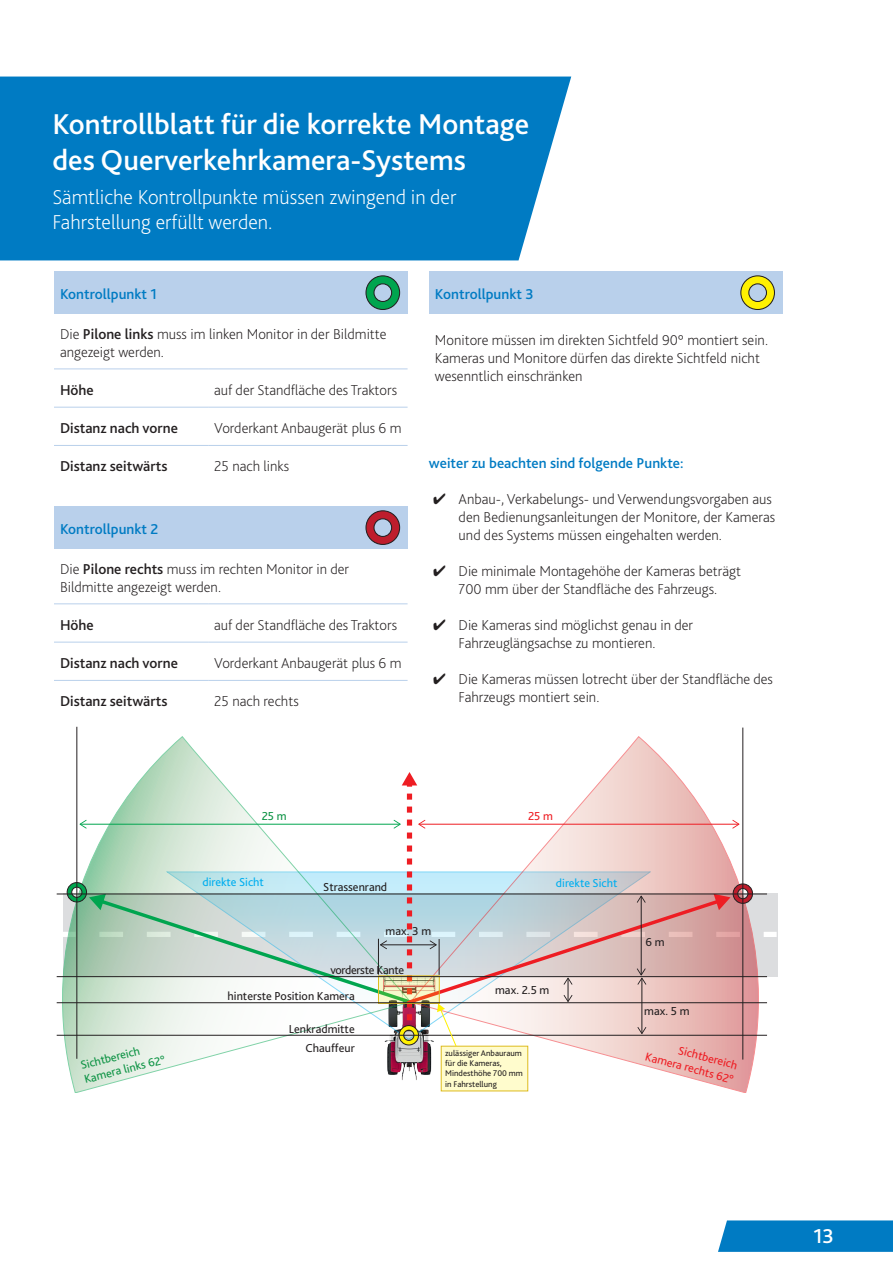
<style>
.page{position:relative;width:893px;height:1263px;background:#fff}
.page>*{position:absolute;margin:0;border:0;box-sizing:border-box;transform-origin:0 0}
.BerichtsTitel_weiss{font:500 30px/36px "Bliss 2";color:#fff}
.BerichtsTitel_weiss-2{font:200 21px/25.2px "Bliss 2";color:#fff}
.t1{font:500 21px "Bliss 2";color:#fff}
.Fliesstext{font:200 15px/18px "Bliss 2";color:#231f20}
.Untertitel_blau{font:500 15px "Bliss 2";color:#007bc3}
.Fliesstext-2{font:500 15px "Bliss 2";color:#231f20}
.t2{font:12.15px/26.2px "Bliss 2";color:#231f20}
.t3{font:12.15px/14.5px "Bliss 2";color:#ee1d23;text-align:right}
.t4{font:12.15px/14.5px "Bliss 2";color:#0d9344}
.t5{font:12.15px "Bliss 2";color:#00aeef}
.t6{font:8.7px/10.4px "Bliss 2";color:#231f20}
.s1{font-weight:500}
</style>
<div class="page">
<svg style="left:718px;top:1220px;width:175px;height:32px;background:#0b80c5"></svg>
<div style="left:0;top:77px;width:571px;height:183px;background:#007bc3"></div>
<div style="left:54px;top:506px;width:354px;height:43px;background:#b9d0eb"></div>
<hr style="left:54px;top:604px;width:154px;height:1px;background:#b9d0eb">
<hr style="left:208px;top:604px;width:200px;height:1px;background:#b9d0eb">
<hr style="left:54px;top:642px;width:154px;height:1px;background:#b9d0eb">
<hr style="left:208px;top:642px;width:200px;height:1px;background:#b9d0eb">
<hr style="left:54px;top:680px;width:154px;height:1px;background:#b9d0eb">
<hr style="left:208px;top:680px;width:200px;height:1px;background:#b9d0eb">
<svg style="left:365px;top:510px;width:36px;height:35px"></svg>
<div style="left:54px;top:271px;width:354px;height:43px;background:#b9d0eb"></div>
<hr style="left:54px;top:369px;width:154px;height:1px;background:#b9d0eb">
<hr style="left:208px;top:369px;width:200px;height:1px;background:#b9d0eb">
<hr style="left:54px;top:407px;width:154px;height:1px;background:#b9d0eb">
<hr style="left:208px;top:407px;width:200px;height:1px;background:#b9d0eb">
<hr style="left:54px;top:445px;width:154px;height:1px;background:#b9d0eb">
<hr style="left:208px;top:445px;width:200px;height:1px;background:#b9d0eb">
<svg style="left:365px;top:275px;width:36px;height:35px"></svg>
<div style="left:429px;top:271px;width:353px;height:43px;background:#b9d0eb"></div>
<svg style="left:740px;top:275px;width:35px;height:35px"></svg>
<div style="left:63px;top:893px;width:714px;height:83px;background:#dcdddf"></div>
<div style="left:764px;top:932px;width:13px;height:5px;background:#fff"></div>
<svg style="left:62px;top:736px;width:348px;height:357px"></svg>
<svg style="left:410px;top:736px;width:348px;height:357px"></svg>
<div style="left:441px;top:1046px;width:87px;height:45px;background:#fffccd"></div>
<div style="left:441px;top:1046px;width:87px;height:45px;border:1px solid #debc21"></div>
<hr style="left:77px;top:727px;width:1px;height:331px;background:#231f20">
<hr style="left:743px;top:728px;width:1px;height:331px;background:#231f20">
<hr style="left:57px;top:976px;width:709px;height:1px;background:#231f20">
<hr style="left:57px;top:894px;width:709px;height:1px;background:#231f20">
<hr style="left:57px;top:1002px;width:709px;height:1px;background:#231f20">
<hr style="left:57px;top:1035px;width:709px;height:1px;background:#231f20">
<svg style="left:67px;top:772px;width:686px;height:275px"></svg>
<p class="BerichtsTitel_weiss" style="left:52px;top:106px;width:478px">Kontrollblatt für die korrekte Montage des Querverkehrkamera-Systems</p>
<p class="BerichtsTitel_weiss-2" style="left:52px;top:184px;width:406px">Sämtliche Kontrollpunkte müssen zwingend in der<br>Fahrstellung erfüllt werden.</p>
<p class="Untertitel_blau" style="left:60px;top:285px;width:99px">Kontrollpunkt 1</p>
<p class="Fliesstext" style="left:60px;top:325px;width:328px">Die <span class="s1">Pilone links</span> muss im linken Monitor in der Bildmitte angezeigt werden.</p>
<p class="Fliesstext-2" style="left:60px;top:380px;width:35px">Höhe</p>
<p class="Fliesstext" style="left:214px;top:380px;width:184px">auf der Standfläche des Traktors</p>
<p class="Fliesstext-2" style="left:60px;top:419px;width:119px">Distanz nach vorne</p>
<p class="Fliesstext" style="left:214px;top:419px;width:189px">Vorderkant Anbaugerät plus 6 m</p>
<p class="Fliesstext-2" style="left:60px;top:457px;width:109px">Distanz seitwärts</p>
<p class="Fliesstext" style="left:214px;top:457px;width:77px">25 nach links</p>
<p class="Untertitel_blau" style="left:60px;top:520px;width:100px">Kontrollpunkt 2</p>
<p class="Fliesstext" style="left:60px;top:560px;width:291px">Die <span class="s1">Pilone rechts</span> muss im rechten Monitor in der<br>Bildmitte angezeigt werden.</p>
<p class="Fliesstext-2" style="left:60px;top:615px;width:35px">Höhe</p>
<p class="Fliesstext" style="left:214px;top:615px;width:184px">auf der Standfläche des Traktors</p>
<p class="Fliesstext-2" style="left:60px;top:654px;width:119px">Distanz nach vorne</p>
<p class="Fliesstext" style="left:214px;top:654px;width:189px">Vorderkant Anbaugerät plus 6 m</p>
<p class="Fliesstext-2" style="left:60px;top:692px;width:109px">Distanz seitwärts</p>
<p class="Fliesstext" style="left:214px;top:692px;width:86px">25 nach rechts</p>
<p class="Untertitel_blau" style="left:435px;top:285px;width:100px">Kontrollpunkt 3</p>
<p class="Fliesstext" style="left:435px;top:331px;width:335px">Monitore müssen im direkten Sichtfeld 90° montiert sein.<br>Kameras und Monitore dürfen das direkte Sichtfeld nicht wesenntlich einschränken</p>
<p class="Untertitel_blau" style="left:429px;top:454px;width:256px">weiter zu beachten sind folgende Punkte:</p>
<p class="Fliesstext" style="left:459px;top:490px;width:318px;text-indent:-26px">✔ Anbau-, Verkabelungs- und Verwendungsvorgaben aus den Bedienungsanleitungen der Monitore, der Kameras und des Systems müssen eingehalten werden.</p>
<p class="Fliesstext" style="left:433px;top:562px;width:309px;text-align:center">✔ Die minimale Montagehöhe der Kameras beträgt<br>700 mm über der Standfläche des Fahrzeugs.</p>
<p class="Fliesstext" style="left:459px;top:616px;width:236px;text-indent:-26px">✔ Die Kameras sind möglichst genau in der<br>Fahrzeuglängsachse zu montieren.</p>
<p class="Fliesstext" style="left:459px;top:670px;width:316px;text-indent:-26px">✔ Die Kameras müssen lotrecht über der Standfläche des<br>Fahrzeugs montiert sein.</p>
<p class="t4" style="left:262px;top:809px;width:26px">25 m</p>
<p class="t3" style="left:528px;top:809px;width:26px">25 m</p>
<p class="t5" style="left:202px;top:875px;width:63px">direkte Sicht</p>
<p class="t5" style="left:556px;top:875px;width:63px">direkte Sicht</p>
<p class="t2" style="left:323px;top:873px;width:65px">Strassenrand</p>
<p class="t2" style="left:386px;top:918px;width:47px">max. 3 m</p>
<p class="t2" style="left:228px;top:956px;width:178px;text-indent:103px">vorderste Kante hinterste Position Kamera</p>
<p class="t2" style="left:495px;top:976px;width:56px">max. 2.5 m</p>
<p class="t2" style="left:646px;top:928px;width:21px">6 m</p>
<p class="t2" style="left:644px;top:998px;width:47px">max. 5 m</p>
<p class="t2" style="left:289px;top:1019px;width:67px;line-height:18.9px;text-align:right">Lenkradmitte<br>Chauffeur</p>
<p class="t4" style="left:79px;top:1058px;width:85px;rotate:-14deg">Sichtbereich<br>Kamera links 62°</p>
<p class="t3" style="left:651px;top:1035px;width:92px;rotate:15deg">Sichtbereich<br>Kamera rechts 62°</p>
<p class="t6" style="left:445px;top:1047px;width:79px">zulässiger Anbauraum für die Kameras,<br>Mindesthöhe 700 mm in Fahrstellung</p>
<h2 class="t1" style="left:813px;top:1222px;width:22px">13</h2>
</div>
